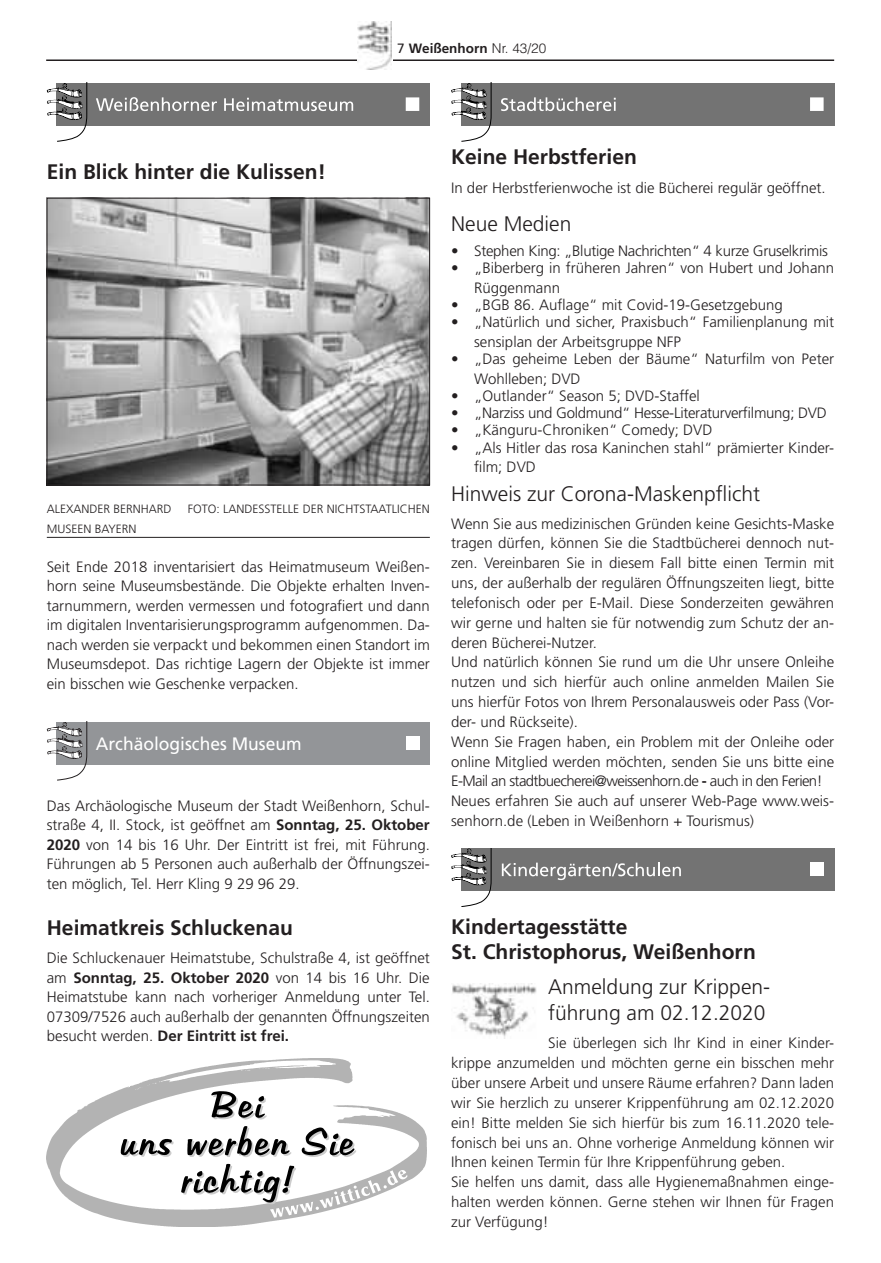
<style>
.page{position:relative;width:881px;height:1263px;background:#fff}
.page>*{position:absolute;margin:0;border:0;box-sizing:border-box;transform-origin:0 0}
.t1{font:700 21px/25.5px "Frutiger LT";color:#231f20}
.t2{font:300 21px/25.5px "Frutiger LT";color:#231f20}
.t3{font:18px "Frutiger LT";color:#fff}
.t4{font:300 15px/19.8px "Frutiger LT";color:#231f20}
.t5{font:300 15px "Frutiger LT";letter-spacing:-.02em;color:#231f20}
.t6{font:700 13.5px "Frutiger LT";color:#231f20}
.t7{font:300 12px "Frutiger LT";color:#231f20}
.s1{font-weight:400}
.s2{font-family:"Helvetica LT";font-weight:300}
.s3{font-weight:700}
</style>
<div class="page">
<hr style="left:46px;top:59px;width:787px;height:2px;background:#231f20">
<svg style="left:366px;top:22px;width:26px;height:48px"></svg>
<img style="left:357px;top:22px;width:34px;height:47px">
<div style="left:461px;top:83px;width:372px;height:43px;background:#737373"></div>
<svg style="left:451px;top:83px;width:40px;height:59px"></svg>
<svg style="left:501px;top:97px;width:322px;height:14px"></svg>
<div style="left:461px;top:848px;width:372px;height:43px;background:#737373"></div>
<svg style="left:451px;top:848px;width:40px;height:59px"></svg>
<svg style="left:501px;top:863px;width:179px;height:17px"></svg>
<div style="left:809px;top:863px;width:14px;height:13px;background:#fff"></div>
<img style="left:452px;top:983px;width:84px;height:56px">
<hr style="left:47px;top:537px;width:382px;height:1px;background:#231f20">
<div style="left:57px;top:83px;width:372px;height:43px;background:#737373"></div>
<svg style="left:47px;top:83px;width:40px;height:59px"></svg>
<svg style="left:96px;top:97px;width:323px;height:14px"></svg>
<img style="left:49px;top:200px;width:378px;height:283px">
<div style="left:47px;top:198px;width:382px;height:287px;border:1px solid #231f20"></div>
<div style="left:57px;top:722px;width:372px;height:42px;background:#939598"></div>
<svg style="left:47px;top:722px;width:40px;height:58px"></svg>
<div style="left:405px;top:736px;width:14px;height:14px;background:#fff"></div>
<img style="left:46px;top:1058px;width:380px;height:169px">
<svg style="left:211px;top:1091px;width:56px;height:29px"></svg>
<svg style="left:120px;top:1126px;width:236px;height:31px"></svg>
<svg style="left:181px;top:1164px;width:226px;height:54px"></svg>
<p class="t6" style="left:397px;top:40px;width:150px"><span class="s1">7</span> Weißenhorn <span class="s2">Nr. 43/20</span></p>
<h1 class="t1" style="left:47px;top:159px;width:280px">Ein Blick hinter die Kulissen!</h1>
<p class="t7" style="left:47px;top:502px;width:126px">ALEXANDER BERNHARD</p>
<p class="t7" style="left:188px;top:502px;width:243px">FOTO: LANDESSTELLE DER NICHTSTAATLICHEN</p>
<p class="t7" style="left:47px;top:522px;width:91px">MUSEEN BAYERN</p>
<p class="t4" style="left:47px;top:557px;width:384px;text-align:justify">Seit Ende 2018 inventarisiert das Heimatmuseum Weißen&shy;horn seine Museumsbestände. Die Objekte erhalten Inven&shy;tarnummern, werden vermessen und fotografiert und dann im digitalen Inventarisierungsprogramm aufgenommen. Da&shy;nach werden sie verpackt und bekommen einen Standort im Museumsdepot. Das richtige Lagern der Objekte ist immer ein bisschen wie Geschenke verpacken.</p>
<p class="t3" style="left:96px;top:733px;width:207px">Archäologisches Museum</p>
<p class="t4" style="left:47px;top:796px;width:384px;text-align:justify">Das Archäologische Museum der Stadt Weißenhorn, Schul&shy;straße 4, II. Stock, ist geöffnet am <span class="s3">Sonntag, 25. Oktober 2020</span> von 14 bis 16 Uhr. Der Eintritt ist frei, mit Führung.<br>Führungen ab 5 Personen auch außerhalb der Öffnungszei&shy;ten möglich, Tel. Herr Kling 9 29 96 29.</p>
<h1 class="t1" style="left:47px;top:915px;width:247px">Heimatkreis Schluckenau</h1>
<p class="t4" style="left:47px;top:949px;width:384px;text-align:justify">Die Schluckenauer Heimatstube, Schulstraße 4, ist geöffnet am <span class="s3">Sonntag, 25. Oktober 2020</span> von 14 bis 16 Uhr. Die Heimatstube kann nach vorheriger Anmeldung unter Tel.<br>07309/7526 auch außerhalb der genannten Öffnungszeiten besucht werden. <span class="s3">Der Eintritt ist frei.</span></p>
<h1 class="t1" style="left:451px;top:144px;width:187px">Keine Herbstferien</h1>
<p class="t4" style="left:451px;top:178px;width:376px">In der Herbstferienwoche ist die Bücherei regulär geöffnet.</p>
<h1 class="t2" style="left:451px;top:211px;width:122px">Neue Medien</h1>
<p class="t5" style="left:451px;top:242px;width:378px">• Stephen King: „Blutige Nachrichten“ 4 kurze Gruselkrimis</p>
<p class="t4" style="left:474px;top:259px;width:361px;text-indent:-23px">• „Biberberg in früheren Jahren“ von Hubert und Johann<br>Rüggenmann</p>
<p class="t4" style="left:451px;top:295px;width:333px">• „BGB 86. Auflage“ mit Covid-19-Gesetzgebung</p>
<p class="t4" style="left:474px;top:313px;width:361px;text-indent:-23px">• „Natürlich und sicher, Praxisbuch“ Familienplanung mit sensiplan der Arbeitsgruppe NFP</p>
<p class="t4" style="left:474px;top:349px;width:361px;text-indent:-23px">• „Das geheime Leben der Bäume“ Naturfilm von Peter<br>Wohlleben; DVD</p>
<p class="t4" style="left:451px;top:386px;width:250px">• „Outlander“ Season 5; DVD-Staffel</p>
<p class="t5" style="left:451px;top:404px;width:377px">• „Narziss und Goldmund“ Hesse-Literaturverfilmung; DVD</p>
<p class="t4" style="left:451px;top:421px;width:263px">• „Känguru-Chroniken“ Comedy; DVD</p>
<p class="t4" style="left:474px;top:438px;width:361px;text-indent:-23px">• „Als Hitler das rosa Kaninchen stahl“ prämierter Kinder&shy;film; DVD</p>
<h1 class="t2" style="left:451px;top:481px;width:310px">Hinweis zur Corona-Maskenpflicht</h1>
<p class="t4" style="left:451px;top:514px;width:384px">Wenn Sie aus medizinischen Gründen keine Gesichts-Maske tragen dürfen, können Sie die Stadtbücherei dennoch nut&shy;zen. Vereinbaren Sie in diesem Fall bitte einen Termin mit uns, der außerhalb der regulären Öffnungszeiten liegt, bitte telefonisch oder per E-Mail. Diese Sonderzeiten gewähren wir gerne und halten sie für notwendig zum Schutz der an&shy;deren Bücherei-Nutzer.<br>Und natürlich können Sie rund um die Uhr unsere Onleihe nutzen und sich hierfür auch online anmelden Mailen Sie uns hierfür Fotos von Ihrem Personalausweis oder Pass (Vor&shy;der- und Rückseite).<br>Wenn Sie Fragen haben, ein Problem mit der Onleihe oder online Mitglied werden möchten, senden Sie uns bitte eine E-Mail an stadtbuecherei@weissenhorn.de <span class="s3">-</span> auch in den Ferien!<br>Neues erfahren Sie auch auf unserer Web-Page www.weis&shy;senhorn.de (Leben in Weißenhorn + Tourismus)</p>
<h1 class="t1" style="left:451px;top:914px;width:306px">Kindertagesstätte<br>St. Christophorus, Weißenhorn</h1>
<h1 class="t2" style="left:548px;top:975px;width:223px">Anmeldung zur Krippen&shy;führung am 02.12.2020</h1>
<p class="t4" style="left:451px;top:1033px;width:384px;text-indent:97px">Sie überlegen sich Ihr Kind in einer Kinder&shy;krippe anzumelden und möchten gerne ein bisschen mehr über unsere Arbeit und unsere Räume erfahren? Dann laden wir Sie herzlich zu unserer Krippenführung am 02.12.2020 ein! Bitte melden Sie sich hierfür bis zum 16.11.2020 tele&shy;fonisch bei uns an. Ohne vorherige Anmeldung können wir Ihnen keinen Termin für Ihre Krippenführung geben.<br>Sie helfen uns damit, dass alle Hygienemaßnahmen einge&shy;halten werden können. Gerne stehen wir Ihnen für Fragen zur Verfügung!</p>
</div>
